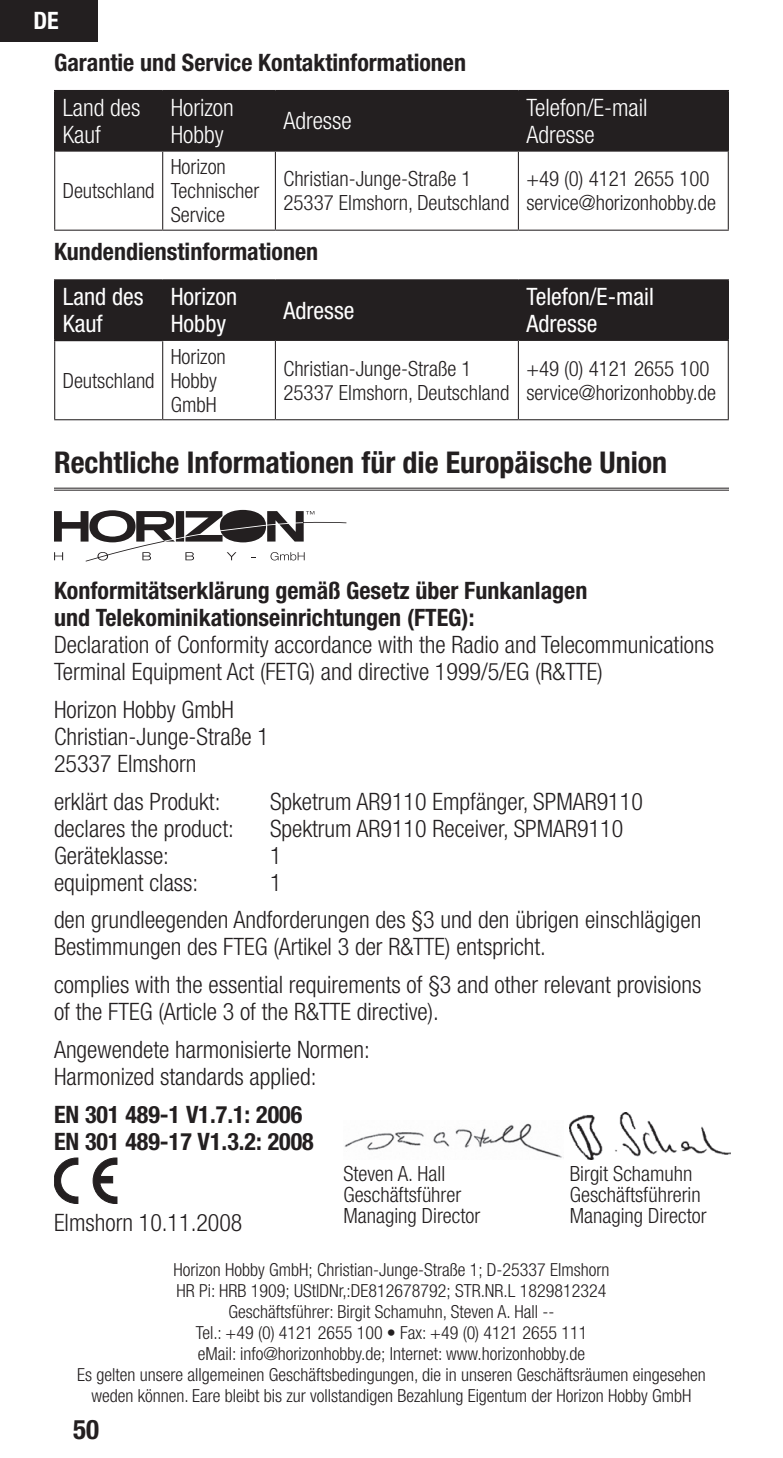
<style>
.page{position:relative;width:783px;height:1458px;background:#fff}
.page>*{position:absolute;margin:0;border:0;box-sizing:border-box;transform-origin:0 0}
.t1{font:700 condensed 30px "Helvetica Neue LT Std";color:#231f20}
.t2{font:700 condensed 27px "Helvetica Neue LT Std";color:#231f20}
.t3{font:300 condensed 24px/27px "Helvetica Neue LT Std";color:#231f20}
.t4{font:700 condensed 24px/27px "Helvetica Neue LT Std";color:#231f20}
.t5{font:300 condensed 24px/27px "Helvetica Neue LT Std";color:#fff}
.t6{font:condensed 24px/27px "Helvetica Neue LT Std";color:#fff}
.t7{font:700 condensed 24px "Helvetica Neue LT Std";color:#fff}
.t8{font:300 condensed 21px/24px "Helvetica Neue LT Std";color:#231f20}
.t9{font:300 condensed 18px/21px "Helvetica Neue LT Std";color:#231f20;text-align:center}
</style>
<div class="page">
<div style="left:0;top:0;width:97px;height:42px;background:#231f20"></div>
<hr style="left:54px;top:488px;width:675px;height:1px;background:#231f20">
<hr style="left:54px;top:490px;width:675px;height:1px;background:#231f20">
<div style="left:55px;top:91px;width:673px;height:59px;background:#231f20"></div>
<hr style="left:54px;top:90px;width:109px;height:1px;background:#231f20">
<hr style="left:54px;top:91px;width:1px;height:59px;background:#231f20">
<hr style="left:54px;top:152px;width:1px;height:78px;background:#231f20">
<hr style="left:54px;top:230px;width:109px;height:1px;background:#231f20">
<hr style="left:163px;top:90px;width:112px;height:1px;background:#231f20">
<hr style="left:162px;top:91px;width:1px;height:59px;background:#231f20">
<hr style="left:275px;top:90px;width:243px;height:1px;background:#231f20">
<hr style="left:275px;top:91px;width:1px;height:59px;background:#231f20">
<hr style="left:518px;top:90px;width:211px;height:1px;background:#231f20">
<hr style="left:518px;top:91px;width:1px;height:59px;background:#231f20">
<hr style="left:728px;top:91px;width:1px;height:59px;background:#231f20">
<hr style="left:162px;top:152px;width:1px;height:78px;background:#231f20">
<hr style="left:275px;top:152px;width:1px;height:78px;background:#231f20">
<hr style="left:518px;top:152px;width:1px;height:78px;background:#231f20">
<hr style="left:728px;top:152px;width:1px;height:78px;background:#231f20">
<hr style="left:163px;top:230px;width:112px;height:1px;background:#231f20">
<hr style="left:275px;top:230px;width:243px;height:1px;background:#231f20">
<hr style="left:518px;top:230px;width:211px;height:1px;background:#231f20">
<hr style="left:54px;top:150px;width:109px;height:2px;background:#231f20">
<hr style="left:163px;top:150px;width:112px;height:2px;background:#231f20">
<hr style="left:275px;top:150px;width:243px;height:2px;background:#231f20">
<hr style="left:518px;top:150px;width:211px;height:2px;background:#231f20">
<div style="left:55px;top:281px;width:673px;height:59px;background:#231f20"></div>
<hr style="left:54px;top:339px;width:108px;height:2px;background:#231f20">
<hr style="left:54px;top:279px;width:109px;height:2px;background:#231f20">
<hr style="left:54px;top:281px;width:1px;height:58px;background:#231f20">
<hr style="left:54px;top:341px;width:1px;height:78px;background:#231f20">
<hr style="left:54px;top:419px;width:109px;height:1px;background:#231f20">
<hr style="left:162px;top:340px;width:113px;height:1px;background:#231f20">
<hr style="left:163px;top:279px;width:112px;height:2px;background:#231f20">
<hr style="left:162px;top:281px;width:1px;height:59px;background:#231f20">
<hr style="left:275px;top:279px;width:243px;height:2px;background:#231f20">
<hr style="left:275px;top:281px;width:1px;height:59px;background:#231f20">
<hr style="left:518px;top:279px;width:211px;height:2px;background:#231f20">
<hr style="left:518px;top:281px;width:1px;height:59px;background:#231f20">
<hr style="left:728px;top:281px;width:1px;height:59px;background:#231f20">
<hr style="left:162px;top:341px;width:1px;height:78px;background:#231f20">
<hr style="left:275px;top:341px;width:1px;height:78px;background:#231f20">
<hr style="left:518px;top:341px;width:1px;height:78px;background:#231f20">
<hr style="left:728px;top:341px;width:1px;height:78px;background:#231f20">
<hr style="left:163px;top:419px;width:112px;height:1px;background:#231f20">
<hr style="left:275px;top:419px;width:243px;height:1px;background:#231f20">
<hr style="left:518px;top:419px;width:211px;height:1px;background:#231f20">
<hr style="left:275px;top:340px;width:243px;height:1px;background:#231f20">
<hr style="left:518px;top:340px;width:211px;height:1px;background:#231f20">
<svg style="left:54px;top:510px;width:292px;height:52px"></svg>
<svg style="left:54px;top:1158px;width:24px;height:46px"></svg>
<svg style="left:93px;top:1158px;width:24px;height:46px"></svg>
<img style="left:344px;top:1123px;width:218px;height:35px">
<img style="left:570px;top:1113px;width:161px;height:46px">
<p class="t7" style="left:33px;top:6px;width:27px">DE</p>
<p class="t4" style="left:54px;top:49px;width:414px">Garantie und Service Kontaktinformationen</p>
<p class="t5" style="left:63px;top:94px;width:79px">Land des<br>Kauf</p>
<p class="t5" style="left:171px;top:94px;width:65px">Horizon<br>Hobby</p>
<p class="t5" style="left:283px;top:107px;width:70px">Adresse</p>
<p class="t5" style="left:526px;top:94px;width:123px">Telefon/E-mail<br>Adresse</p>
<p class="t8" style="left:171px;top:155px;width:90px">Horizon<br>Technischer<br>Service</p>
<p class="t8" style="left:283px;top:167px;width:228px">Christian-Junge-Straße 1<br>25337 Elmshorn, Deutschland</p>
<p class="t8" style="left:526px;top:167px;width:191px">+49 (0) 4121 2655 100 service@horizonhobby.de</p>
<p class="t4" style="left:54px;top:238px;width:266px">Kundendienstinformationen</p>
<p class="t6" style="left:63px;top:283px;width:82px">Land des<br>Kauf</p>
<p class="t6" style="left:171px;top:283px;width:68px">Horizon<br>Hobby</p>
<p class="t8" style="left:63px;top:179px;width:93px">Deutschland</p>
<p class="t6" style="left:526px;top:283px;width:129px">Telefon/E-mail<br>Adresse</p>
<p class="t6" style="left:283px;top:297px;width:73px">Adresse</p>
<p class="t8" style="left:171px;top:344px;width:57px">Horizon<br>Hobby<br>GmbH</p>
<p class="t8" style="left:283px;top:356px;width:228px">Christian-Junge-Straße 1<br>25337 Elmshorn, Deutschland</p>
<p class="t8" style="left:526px;top:356px;width:191px">+49 (0) 4121 2655 100 service@horizonhobby.de</p>
<p class="t1" style="left:54px;top:444px;width:615px">Rechtliche Informationen für die Europäische Union</p>
<p class="t8" style="left:63px;top:368px;width:93px">Deutschland</p>
<p class="t4" style="left:54px;top:577px;width:535px">Konformitätserklärung gemäß Gesetz über Funkanlagen und Telekominikationseinrichtungen (FTEG):</p>
<p class="t3" style="left:54px;top:631px;width:662px">Declaration of Conformity accordance with the Radio and Telecommunications<br>Terminal Equipment Act (FETG) and directive 1999/5/EG (R&amp;TTE)</p>
<p class="t3" style="left:54px;top:696px;width:216px">Horizon Hobby GmbH<br>Christian-Junge-Straße 1<br>25337 Elmshorn</p>
<p class="t3" style="left:54px;top:787px;width:168px">erklärt das Produkt:</p>
<p class="t3" style="left:270px;top:787px;width:374px">Spketrum AR9110 Empfänger, SPMAR9110</p>
<p class="t3" style="left:54px;top:814px;width:181px">declares the product:</p>
<p class="t3" style="left:270px;top:814px;width:355px">Spektrum AR9110 Receiver, SPMAR9110</p>
<p class="t3" style="left:54px;top:841px;width:117px">Geräteklasse:</p>
<p class="t3" style="left:270px;top:841px;width:13px">1</p>
<p class="t3" style="left:54px;top:868px;width:146px">equipment class:</p>
<p class="t3" style="left:54px;top:863px;width:649px;line-height:37.8px;text-indent:216px">1<br>den grundleegenden Andforderungen des §3 und den übrigen einschlägigen</p>
<p class="t3" style="left:54px;top:928px;width:649px;line-height:37.8px">Bestimmungen des FTEG (Artikel 3 der R&amp;TTE) entspricht.<br>complies with the essential requirements of §3 and other relevant provisions</p>
<p class="t3" style="left:54px;top:993px;width:386px;line-height:37.8px">of the FTEG (Article 3 of the R&amp;TTE directive).<br>Angewendete harmonisierte Normen:</p>
<p class="t3" style="left:54px;top:1063px;width:264px">Harmonized standards applied:</p>
<p class="t4" style="left:54px;top:1100px;width:261px">EN 301 489-1 V1.7.1: 2006<br>EN 301 489-17 V1.3.2: 2008</p>
<p class="t8" style="left:343px;top:1163px;width:138px;line-height:21px">Steven A. Hall<br>Geschäftsführer<br>Managing Director</p>
<p class="t8" style="left:570px;top:1163px;width:138px;line-height:21px">Birgit Schamuhn<br>Geschäftsführerin<br>Managing Director</p>
<p class="t3" style="left:54px;top:1209px;width:190px">Elmshorn 10.11.2008</p>
<p class="t9" style="left:77px;top:1259px;width:630px">Horizon Hobby GmbH; Christian-Junge-Straße 1; D-25337 Elmshorn<br>HR Pi: HRB 1909; UStlDNr,:DE812678792; STR.NR.L 1829812324<br>Geschäftsführer: Birgit Schamuhn, Steven A. Hall --<br>Tel.: +49 (0) 4121 2655 100 • Fax: +49 (0) 4121 2655 111<br>eMail: info@horizonhobby.de; Internet: www.horizonhobby.de<br>Es gelten unsere allgemeinen Geschäftsbedingungen, die in unseren Geschäftsräumen eingesehen weden können. Eare bleibt bis zur vollstandigen Bezahlung Eigentum der Horizon Hobby GmbH</p>
<p class="t2" style="left:73px;top:1413px;width:27px">50</p>
</div>
